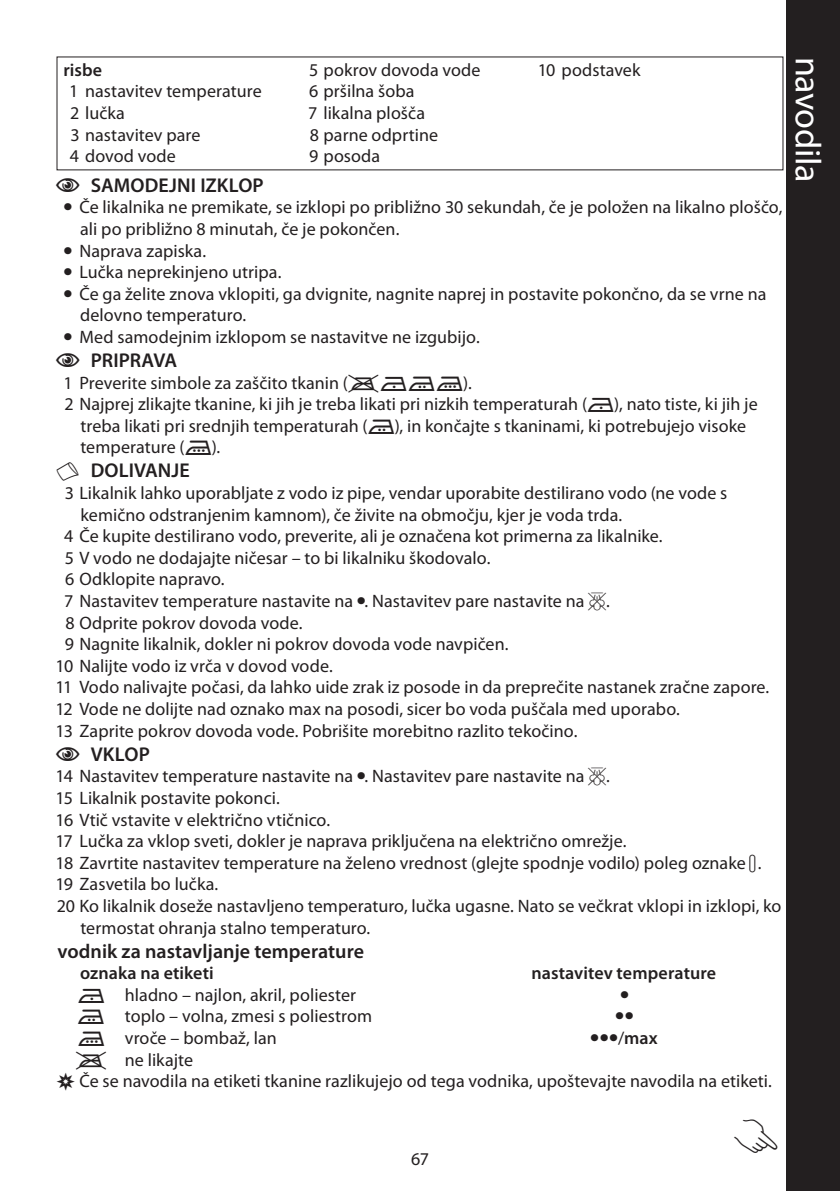
<style>
.page{position:relative;width:840px;height:1191px;background:#fff}
.page>*{position:absolute;margin:0;border:0;box-sizing:border-box;transform-origin:0 0}
.side_head{font:36px "Myriad Pro";letter-spacing:-.01em;color:#fff}
.t1{font:36px "Myriad Points";color:#231f20}
.heading{font:600 20px "Myriad Pro";letter-spacing:.005em;color:#231f20}
.sub_heading{font:600 20px "Myriad Pro";color:#231f20}
.default_single{font:18px/21.6px "Myriad Pro";letter-spacing:.005em;color:#231f20}
.default_numbers{font:18px/21.6px "Myriad Pro";letter-spacing:.005em;color:#231f20}
.iron_temp_body{font:18px "Myriad Pro";letter-spacing:.005em;color:#231f20}
.iron_temp_head{font:600 18px "Myriad Pro";letter-spacing:.005em;color:#231f20}
.iron_temp_body-2{font:600 18px "Myriad Pro";color:#231f20}
.diagram_heading{font:600 18px "Myriad Pro";letter-spacing:.005em;color:#231f20}
.iron_temp_body-3{font:18px "Myriad Icons";color:#231f20}
.s1{font-family:"Myriad Points";font-weight:400}
.s2{font-family:"Myriad Graphics"}
.s3{font-weight:400}
</style>
<div class="page">
<div style="left:785px;top:0;width:54px;height:1191px;background:#231f20"></div>
<p class="diagram_heading" style="left:63px;top:60px;width:40px">risbe</p>
<p class="default_single" style="left:69px;top:81px;width:194px">1 nastavitev temperature</p>
<p class="default_single" style="left:70px;top:103px;width:56px">2 lučka</p>
<p class="default_single" style="left:71px;top:124px;width:131px">3 nastavitev pare</p>
<p class="default_single" style="left:70px;top:146px;width:107px">4 dovod vode</p>
<p class="default_single" style="left:309px;top:59px;width:173px">5 pokrov dovoda vode</p>
<p class="default_single" style="left:309px;top:81px;width:107px">6 pršilna šoba</p>
<p class="default_single" style="left:308px;top:103px;width:118px">7 likalna plošča</p>
<p class="default_single" style="left:309px;top:124px;width:130px">8 parne odprtine</p>
<p class="default_single" style="left:309px;top:146px;width:73px">9 posoda</p>
<p class="default_numbers" style="left:537px;top:59px;width:104px">10 podstavek</p>
<p class="heading" style="left:55px;top:174px;width:210px"><span class="s1">C</span> SAMODEJNI IZKLOP</p>
<p class="default_single" style="left:80px;top:197px;width:703px;text-indent:-16px">• Če likalnika ne premikate, se izklopi po približno 30 sekundah, če je položen na likalno ploščo, ali po približno 8 minutah, če je pokončen.</p>
<p class="default_single" style="left:64px;top:240px;width:144px">• Naprava zapiska.</p>
<p class="default_single" style="left:64px;top:262px;width:219px">• Lučka neprekinjeno utripa.</p>
<p class="default_single" style="left:80px;top:283px;width:687px;text-indent:-16px">• Če ga želite znova vklopiti, ga dvignite, nagnite naprej in postavite pokončno, da se vrne na delovno temperaturo.</p>
<p class="default_single" style="left:64px;top:326px;width:417px">• Med samodejnim izklopom se nastavitve ne izgubijo.</p>
<p class="heading" style="left:55px;top:349px;width:123px"><span class="s1">C</span> PRIPRAVA</p>
<p class="default_single" style="left:63px;top:372px;width:409px">1 Preverite simbole za zaščito tkanin (<span class="s2">i j k l</span>).</p>
<p class="default_single" style="left:80px;top:394px;width:678px;text-indent:-16px">2 Najprej zlikajte tkanine, ki jih je treba likati pri nizkih temperaturah (<span class="s2">j</span>), nato tiste, ki jih je treba likati pri srednjih temperaturah (<span class="s2">k</span>), in končajte s tkaninami, ki potrebujejo visoke temperature (<span class="s2">l</span>).</p>
<p class="heading" style="left:56px;top:459px;width:135px"><span class="s1">X</span> DOLIVANJE</p>
<p class="default_single" style="left:80px;top:482px;width:648px;text-indent:-16px">3 Likalnik lahko uporabljate z vodo iz pipe, vendar uporabite destilirano vodo (ne vode s kemično odstranjenim kamnom), če živite na območju, kjer je voda trda.</p>
<p class="default_single" style="left:64px;top:526px;width:599px">4 Če kupite destilirano vodo, preverite, ali je označena kot primerna za likalnike.</p>
<p class="default_single" style="left:65px;top:547px;width:426px">5 V vodo ne dodajajte ničesar – to bi likalniku škodovalo.</p>
<p class="default_single" style="left:65px;top:569px;width:161px">6 Odklopite napravo.</p>
<p class="default_single" style="left:64px;top:590px;width:547px">7 Nastavitev temperature nastavite na •. Nastavitev pare nastavite na .</p>
<p class="default_single" style="left:66px;top:612px;width:238px">8 Odprite pokrov dovoda vode.</p>
<p class="default_single" style="left:65px;top:634px;width:445px">9 Nagnite likalnik, dokler ni pokrov dovoda vode navpičen.</p>
<p class="default_numbers" style="left:56px;top:655px;width:278px">10 Nalijte vodo iz vrča v dovod vode.</p>
<p class="default_numbers" style="left:56px;top:677px;width:714px">11 Vodo nalivajte počasi, da lahko uide zrak iz posode in da preprečite nastanek zračne zapore.</p>
<p class="default_numbers" style="left:56px;top:698px;width:625px">12 Vode ne dolijte nad oznako max na posodi, sicer bo voda puščala med uporabo.</p>
<p class="default_numbers" style="left:56px;top:720px;width:523px">13 Zaprite pokrov dovoda vode. Pobrišite morebitno razlito tekočino.</p>
<p class="heading" style="left:55px;top:743px;width:96px"><span class="s1">C</span> VKLOP</p>
<p class="default_numbers" style="left:56px;top:766px;width:555px">14 Nastavitev temperature nastavite na •. Nastavitev pare nastavite na .</p>
<p class="default_numbers" style="left:56px;top:787px;width:225px">15 Likalnik postavite pokonci.</p>
<p class="default_numbers" style="left:56px;top:809px;width:276px">16 Vtič vstavite v električno vtičnico.</p>
<p class="default_numbers" style="left:56px;top:830px;width:572px">17 Lučka za vklop sveti, dokler je naprava priključena na električno omrežje.</p>
<p class="default_numbers" style="left:56px;top:852px;width:707px">18 Zavrtite nastavitev temperature na želeno vrednost (glejte spodnje vodilo) poleg oznake .</p>
<p class="default_numbers" style="left:56px;top:874px;width:164px">19 Zasvetila bo lučka.</p>
<p class="default_numbers" style="left:80px;top:895px;width:702px;text-indent:-24px">20 Ko likalnik doseže nastavljeno temperaturo, lučka ugasne. Nato se večkrat vklopi in izklopi, ko termostat ohranja stalno temperaturo.</p>
<p class="sub_heading" style="left:57px;top:939px;width:308px">vodnik za nastavljanje temperature</p>
<p class="iron_temp_head" style="left:80px;top:963px;width:135px">oznaka na etiketi</p>
<p class="iron_temp_head" style="left:531px;top:963px;width:186px">nastavitev temperature</p>
<p class="iron_temp_body" style="left:79px;top:985px;width:279px"><span class="s2">j</span> hladno – najlon, akril, poliester</p>
<p class="iron_temp_body-3" style="left:619px;top:986px;width:10px">•</p>
<p class="iron_temp_body" style="left:78px;top:1006px;width:295px"><span class="s2">k</span> toplo – volna, zmesi s poliestrom</p>
<p class="iron_temp_body" style="left:79px;top:1028px;width:199px"><span class="s2">l</span> vroče – bombaž, lan</p>
<p class="iron_temp_body-2" style="left:589px;top:1028px;width:69px">•••<span class="s3">/</span>max</p>
<p class="iron_temp_body" style="left:76px;top:1049px;width:118px"><span class="s2">i</span> ne likajte</p>
<p class="default_numbers" style="left:57px;top:1070px;width:716px"><span class="s2">,</span> Če se navodila na etiketi tkanine razlikujejo od tega vodnika, upoštevajte navodila na etiketi.</p>
<p class="default_single" style="left:411px;top:1148px;width:19px">67</p>
<h1 class="t1" style="left:731px;top:1114px;width:48px">[</h1>
<p class="side_head" style="left:827px;top:57px;width:127px;rotate:90deg">navodila</p>
</div>
